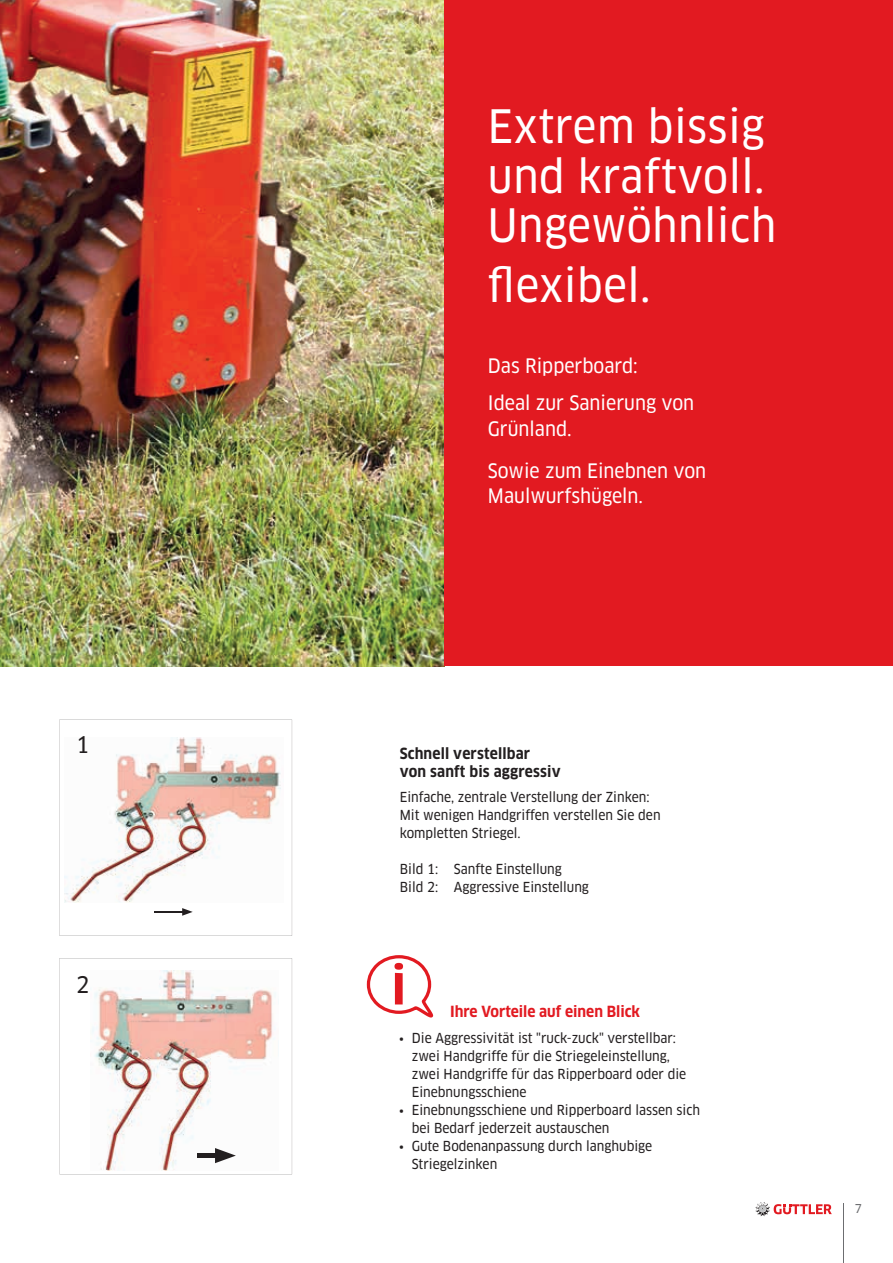
<style>
.page{position:relative;width:893px;height:1263px;background:#fff}
.page>*{position:absolute;margin:0;border:0;box-sizing:border-box;transform-origin:0 0}
.t1{font:45px/49.5px "Clan Pro Narr News";letter-spacing:.01em;color:#fff}
.t2{font:22.5px "Clan Pro Narr News";color:#231f20}
.t3{font:19.5px/37.5px "Clan Pro Narr News";color:#fff}
.t4{font:700 15px/18px "Clan Pro Narr";letter-spacing:.01em;color:#231f20}
.t5{font:700 15px "Clan Pro Narr";color:#e21a21}
.t6{font:13.5px/18px "Clan Pro Narr News";color:#231f20}
.t7{font:12px "Clan Pro Narr News";color:#6c6d70}
.s1{font-family:"Clan Pro News";font-size:12px}
</style>
<div class="page">
<hr style="left:843px;top:1203px;width:1px;height:60px;background:#6c6d70">
<svg style="left:755px;top:1202px;width:77px;height:14px"></svg>
<img style="left:0;top:0;width:444px;height:666px">
<div style="left:444px;top:0;width:449px;height:666px;background:#e21a21"></div>
<svg style="left:60px;top:720px;width:232px;height:216px"></svg>
<hr style="left:154px;top:911px;width:30px;height:2px;background:#231f20">
<svg style="left:182px;top:908px;width:11px;height:8px"></svg>
<svg style="left:60px;top:958px;width:232px;height:216px"></svg>
<div style="left:197px;top:1153px;width:26px;height:5px;background:#231f20"></div>
<svg style="left:215px;top:1148px;width:21px;height:15px"></svg>
<svg style="left:367px;top:955px;width:66px;height:62px"></svg>
<h2 class="t2" style="left:76px;top:731px;width:15px">1</h2>
<h2 class="t2" style="left:76px;top:971px;width:15px">2</h2>
<h1 class="t1" style="left:488px;top:102px;width:290px">Extrem bissig und kraftvoll.<br>Ungewöhnlich</h1>
<h1 class="t1" style="left:488px;top:261px;width:164px">flexibel.</h1>
<h3 class="t3" style="left:488px;top:347px;width:208px">Das Ripperboard:<br>Ideal zur Sanierung von</h3>
<h3 class="t3" style="left:488px;top:408px;width:220px;line-height:42px">Grünland.<br>Sowie zum Einebnen von</h3>
<h3 class="t3" style="left:488px;top:478px;width:157px">Maulwurfshügeln.</h3>
<p class="t4" style="left:400px;top:744px;width:162px">Schnell verstellbar<br>von sanft bis aggressiv</p>
<p class="t6" style="left:400px;top:788px;width:262px">Einfache, zentrale Verstellung der Zinken:<br>Mit wenigen Handgriffen verstellen Sie den kompletten Striegel.</p>
<p class="t6" style="left:400px;top:860px;width:191px">Bild 1: Sanfte Einstellung<br>Bild 2: Aggressive Einstellung</p>
<p class="t5" style="left:450px;top:1003px;width:192px">Ihre Vorteile auf einen Blick</p>
<p class="t6" style="left:412px;top:1029px;width:276px;text-indent:-13px"><span class="s1">•</span> Die Aggressivität ist "ruck-zuck" verstellbar: zwei Handgriffe für die Striegeleinstellung, zwei Handgriffe für das Ripperboard oder die Einebnungsschiene</p>
<p class="t6" style="left:412px;top:1101px;width:290px;text-indent:-13px"><span class="s1">•</span> Einebnungsschiene und Ripperboard lassen sich bei Bedarf jederzeit austauschen</p>
<p class="t6" style="left:412px;top:1137px;width:242px;text-indent:-13px"><span class="s1">•</span> Gute Bodenanpassung durch langhubige<br>Striegelzinken</p>
<p class="t7" style="left:855px;top:1201px;width:9px">7</p>
</div>
